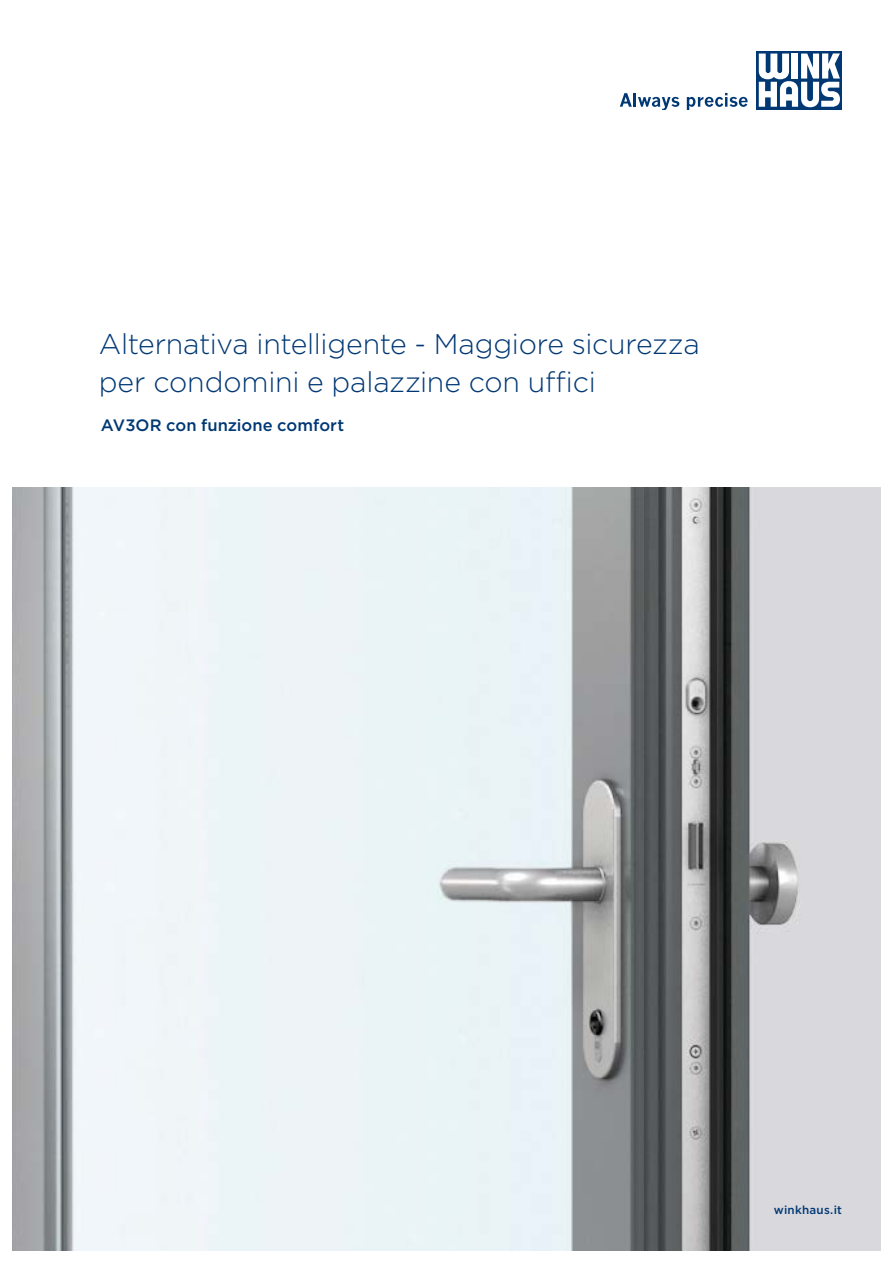
<style>
.page{position:relative;width:893px;height:1263px;background:#fff}
.page>*{position:absolute;margin:0;border:0;box-sizing:border-box;transform-origin:0 0}
.t1{font:300 28.5px/38.2px "Gotham";letter-spacing:-.01em;color:#003874}
.t2{font:500 16.5px "Gotham";letter-spacing:.005em;color:#003874}
.t3{font:500 11.7px "Gotham";letter-spacing:.02em;color:#003874}
</style>
<div class="page">
<img style="left:13px;top:488px;width:867px;height:762px">
<svg style="left:756px;top:51px;width:86px;height:58px"></svg>
<svg style="left:759px;top:53px;width:81px;height:54px"></svg>
<svg style="left:620px;top:93px;width:59px;height:16px"></svg>
<svg style="left:687px;top:93px;width:61px;height:16px"></svg>
<p class="t1" style="left:99px;top:324px;width:602px">Alternativa intelligente - Maggiore sicurezza per condomini e palazzine con uffici</p>
<p class="t2" style="left:101px;top:414px;width:245px">AV3OR con funzione comfort</p>
<p class="t3" style="left:774px;top:1202px;width:70px">winkhaus.it</p>
</div>
